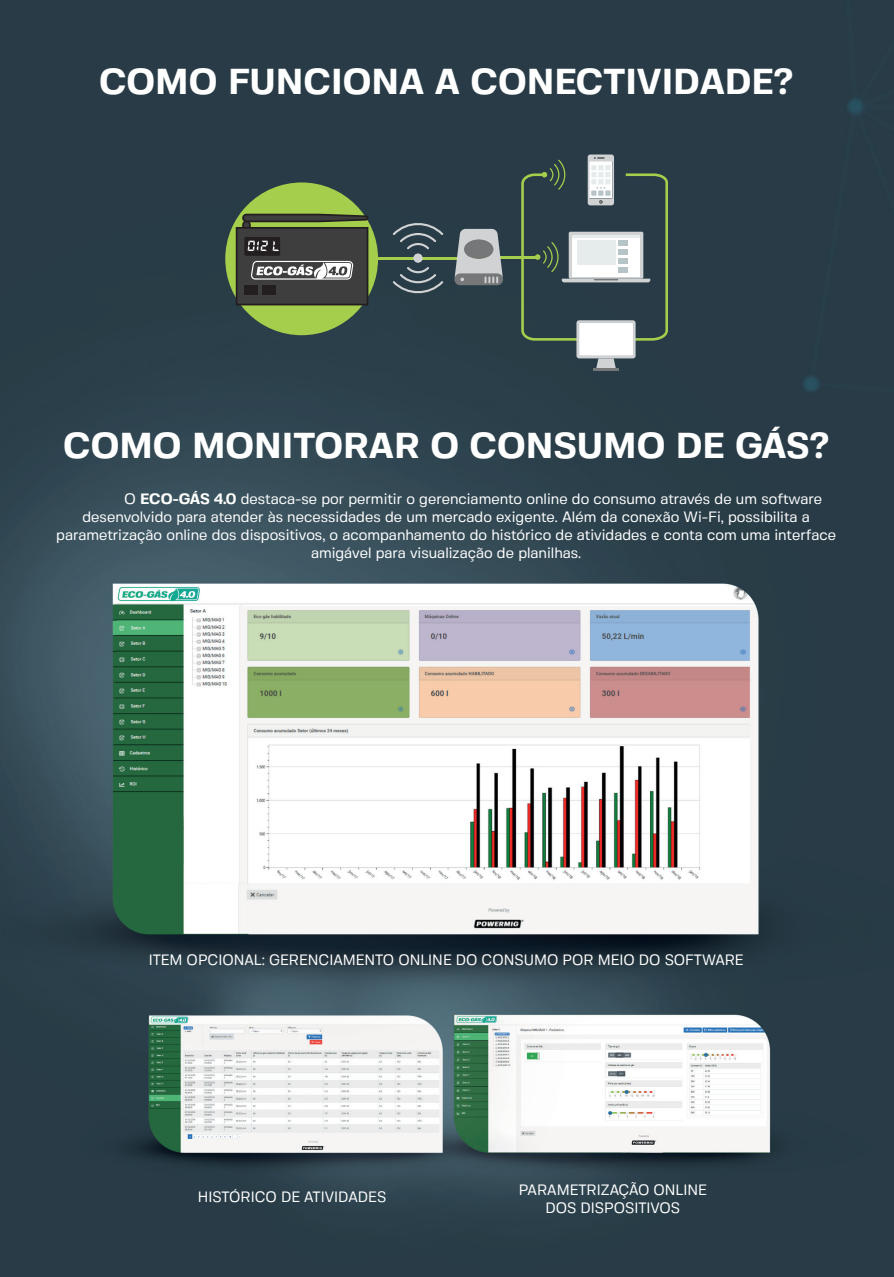
<style>
.page{position:relative;width:894px;height:1277px;background:#fff}
.page>*{position:absolute;margin:0;border:0;box-sizing:border-box;transform-origin:0 0}
.t1{font:700 36px "Fivo Sans";color:#fff}
.t2{font:15px "Fivo Sans";color:#fff}
.t3{font:15px "Fivo Sans";color:#fff;scale:.96 1}
.s1{font-weight:700}
</style>
<div class="page">
<img style="left:0;top:0;width:893px;height:1276px">
<div style="left:225px;top:182px;width:153px;height:153px;background:#a4ce4c;border-radius:50%"></div>
<hr style="left:497px;top:256px;width:42px;height:3px;background:#a4ce4c">
<hr style="left:340px;top:257px;width:148px;height:2px;background:#a4ce4c">
<hr style="left:593px;top:368px;width:25px;height:3px;background:#767778">
<svg style="left:454px;top:229px;width:49px;height:56px;background:#9da1a2"></svg>
<svg style="left:393px;top:219px;width:50px;height:30px"></svg>
<svg style="left:393px;top:267px;width:50px;height:30px"></svg>
<div style="left:413px;top:253px;width:9px;height:10px;background:#d1d2d4;border-radius:50%"></div>
<svg style="left:521px;top:154px;width:147px;height:216px;background:#4b5d5e"></svg>
<svg style="left:568px;top:232px;width:75px;height:46px"></svg>
<div style="left:572px;top:235px;width:68px;height:41px;background:#fff"></div>
<div style="left:576px;top:240px;width:39px;height:24px;background:#e6ecec"></div>
<div style="left:618px;top:249px;width:9px;height:6px;background:#b7c4c7"></div>
<div style="left:618px;top:240px;width:9px;height:6px;background:#b7c4c7"></div>
<div style="left:618px;top:258px;width:9px;height:6px;background:#b7c4c7"></div>
<div style="left:618px;top:267px;width:9px;height:6px;background:#b7c4c7"></div>
<hr style="left:572px;top:235px;width:68px;height:2px;background:#e6ecec">
<div style="left:236px;top:228px;width:131px;height:76px;background:#3e3e3f"></div>
<div style="left:236px;top:227px;width:132px;height:78px;border:2px solid #231f20"></div>
<div style="left:244px;top:237px;width:36px;height:19px;background:#231f20;border-radius:2px"></div>
<div style="left:244px;top:285px;width:14px;height:10px;background:#231f20"></div>
<div style="left:262px;top:285px;width:13px;height:10px;background:#231f20"></div>
<svg style="left:247px;top:241px;width:32px;height:10px"></svg>
<svg style="left:251px;top:261px;width:102px;height:18px"></svg>
<svg style="left:241px;top:213px;width:128px;height:16px"></svg>
<p class="t1" style="left:99px;top:60px;width:695px">COMO FUNCIONA A CONECTIVIDADE?</p>
<p class="t1" style="left:63px;top:424px;width:767px">COMO MONITORAR O CONSUMO DE GÁS?</p>
<p class="t2" style="left:124px;top:489px;width:699px">O <span class="s1">ECO-GÁS 4.0</span> destaca-se por permitir o gerenciamento online do consumo através de um software</p>
<p class="t2" style="left:82px;top:507px;width:728px">desenvolvido para atender às necessidades de um mercado exigente. Além da conexão Wi-Fi, possibilita a</p>
<p class="t2" style="left:56px;top:525px;width:781px">parametrização online dos dispositivos, o acompanhamento do histórico de atividades e conta com uma interface</p>
<p class="t2" style="left:311px;top:543px;width:272px">amigável para visualização de planilhas.</p>
<p class="t3" style="left:149px;top:950px;width:621px">ITEM OPCIONAL: GERENCIAMENTO ONLINE DO CONSUMO POR MEIO DO SOFTWARE</p>
<p class="t3" style="left:198px;top:1187px;width:198px">HISTÓRICO DE ATIVIDADES</p>
<p class="t3" style="left:518px;top:1180px;width:197px">PARAMETRIZAÇÃO ONLINE</p>
<p class="t3" style="left:545px;top:1198px;width:142px">DOS DISPOSITIVOS</p>
</div>
